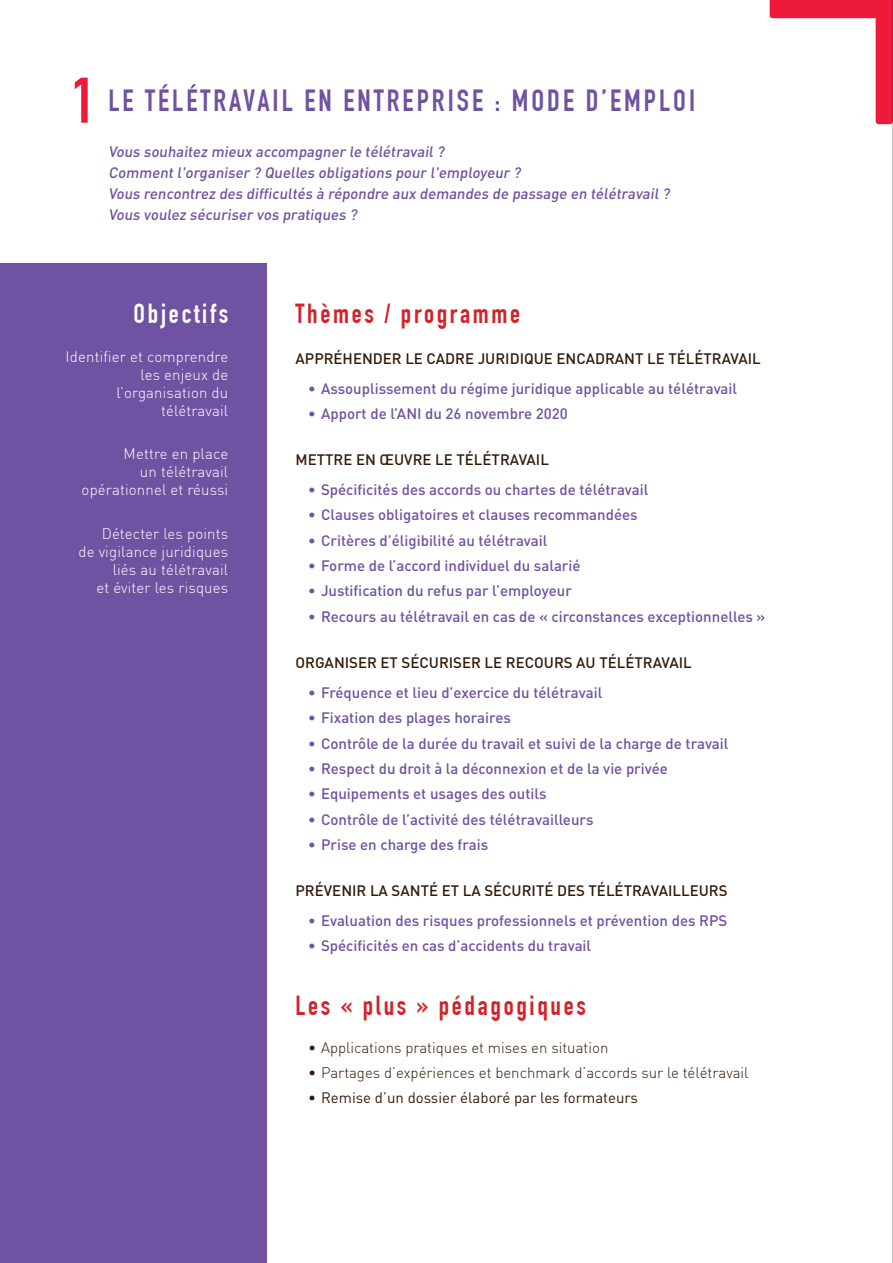
<style>
.page{position:relative;width:893px;height:1263px;background:#fff}
.page>*{position:absolute;margin:0;border:0;box-sizing:border-box;transform-origin:0 0}
.t1{font:700 63.3px "DIN Condensed";color:#ed1a3a}
.t2{font:700 30px "DIN Condensed";letter-spacing:.1em;color:#6f52a1}
.t3{font:700 27px "DIN Condensed";letter-spacing:.1em;color:#d1232a}
.t4{font:700 27px "DIN Condensed";letter-spacing:.1em;color:#fff}
.t5{font:500 15px "DIN";color:#6f52a1}
.t6{font:300 15px/18px "DIN";letter-spacing:.01em;color:#fff;text-align:right}
.t7{font:500 15px "DIN";color:#341b09}
.t8{font:15px "DIN Light Alternate";color:#341b09}
.t9{font:15px "DIN";color:#341b09}
</style>
<div class="page">
<div style="left:0;top:264px;width:266px;height:999px;background:#6f52a1"></div>
<svg style="left:770px;top:0;width:122px;height:124px"></svg>
<hr style="left:892px;top:0;width:1px;height:1263px;background:#231f20">
<p class="t1" style="left:71px;top:63px;width:25px">1</p>
<p class="t2" style="left:108px;top:83px;width:588px">LE TÉLÉTRAVAIL EN ENTREPRISE : MODE D’EMPLOI</p>
<p class="t5" style="left:108px;top:142px;width:340px">Vous souhaitez mieux accompagner le télétravail ?</p>
<p class="t5" style="left:108px;top:163px;width:416px">Comment l'organiser ? Quelles obligations pour l'employeur ?</p>
<p class="t5" style="left:108px;top:184px;width:565px">Vous rencontrez des difficultés à répondre aux demandes de passage en télétravail ?</p>
<p class="t5" style="left:108px;top:205px;width:253px">Vous voulez sécuriser vos pratiques ?</p>
<p class="t4" style="left:134px;top:298px;width:96px">Objectifs</p>
<p class="t6" style="left:66px;top:347px;width:164px">Identifier et comprendre les enjeux de l’organisation du télétravail</p>
<p class="t6" style="left:82px;top:445px;width:148px">Mettre en place<br>un télétravail opérationnel et réussi</p>
<p class="t6" style="left:78px;top:524px;width:151px">Détecter les points<br>de vigilance juridiques liés au télétravail<br>et éviter les risques</p>
<p class="t3" style="left:296px;top:298px;width:226px">Thèmes / programme</p>
<p class="t7" style="left:296px;top:349px;width:467px">APPRÉHENDER LE CADRE JURIDIQUE ENCADRANT LE TÉLÉTRAVAIL</p>
<p class="t5" style="left:308px;top:378px;width:430px">• Assouplissement du régime juridique applicable au télétravail</p>
<p class="t5" style="left:308px;top:404px;width:261px">• Apport de l’ANI du 26 novembre 2020</p>
<p class="t7" style="left:296px;top:450px;width:255px">METTRE EN ŒUVRE LE TÉLÉTRAVAIL</p>
<p class="t5" style="left:308px;top:480px;width:342px">• Spécificités des accords ou chartes de télétravail</p>
<p class="t5" style="left:308px;top:505px;width:331px">• Clauses obligatoires et clauses recommandées</p>
<p class="t5" style="left:308px;top:531px;width:241px">• Critères d’éligibilité au télétravail</p>
<p class="t5" style="left:308px;top:556px;width:274px">• Forme de l’accord individuel du salarié</p>
<p class="t5" style="left:308px;top:581px;width:265px">• Justification du refus par l’employeur</p>
<p class="t5" style="left:308px;top:607px;width:459px">• Recours au télétravail en cas de « circonstances exceptionnelles »</p>
<p class="t7" style="left:296px;top:653px;width:398px">ORGANISER ET SÉCURISER LE RECOURS AU TÉLÉTRAVAIL</p>
<p class="t5" style="left:308px;top:683px;width:296px">• Fréquence et lieu d’exercice du télétravail</p>
<p class="t5" style="left:308px;top:708px;width:204px">• Fixation des plages horaires</p>
<p class="t5" style="left:308px;top:733px;width:422px">• Contrôle de la durée du travail et suivi de la charge de travail</p>
<p class="t5" style="left:308px;top:759px;width:361px">• Respect du droit à la déconnexion et de la vie privée</p>
<p class="t5" style="left:308px;top:784px;width:240px">• Equipements et usages des outils</p>
<p class="t5" style="left:308px;top:809px;width:287px">• Contrôle de l’activité des télétravailleurs</p>
<p class="t5" style="left:308px;top:835px;width:182px">• Prise en charge des frais</p>
<p class="t7" style="left:296px;top:881px;width:433px">PRÉVENIR LA SANTÉ ET LA SÉCURITÉ DES TÉLÉTRAVAILLEURS</p>
<p class="t5" style="left:308px;top:911px;width:420px">• Evaluation des risques professionnels et prévention des RPS</p>
<p class="t5" style="left:308px;top:936px;width:284px">• Spécificités en cas d’accidents du travail</p>
<p class="t3" style="left:296px;top:989px;width:292px">Les « plus » pédagogiques</p>
<p class="t8" style="left:308px;top:1038px;width:302px">• Applications pratiques et mises en situation</p>
<p class="t8" style="left:308px;top:1063px;width:442px">• Partages d’expériences et benchmark d’accords sur le télétravail</p>
<p class="t9" style="left:308px;top:1088px;width:331px">• Remise d’un dossier élaboré par les formateurs</p>
</div>
